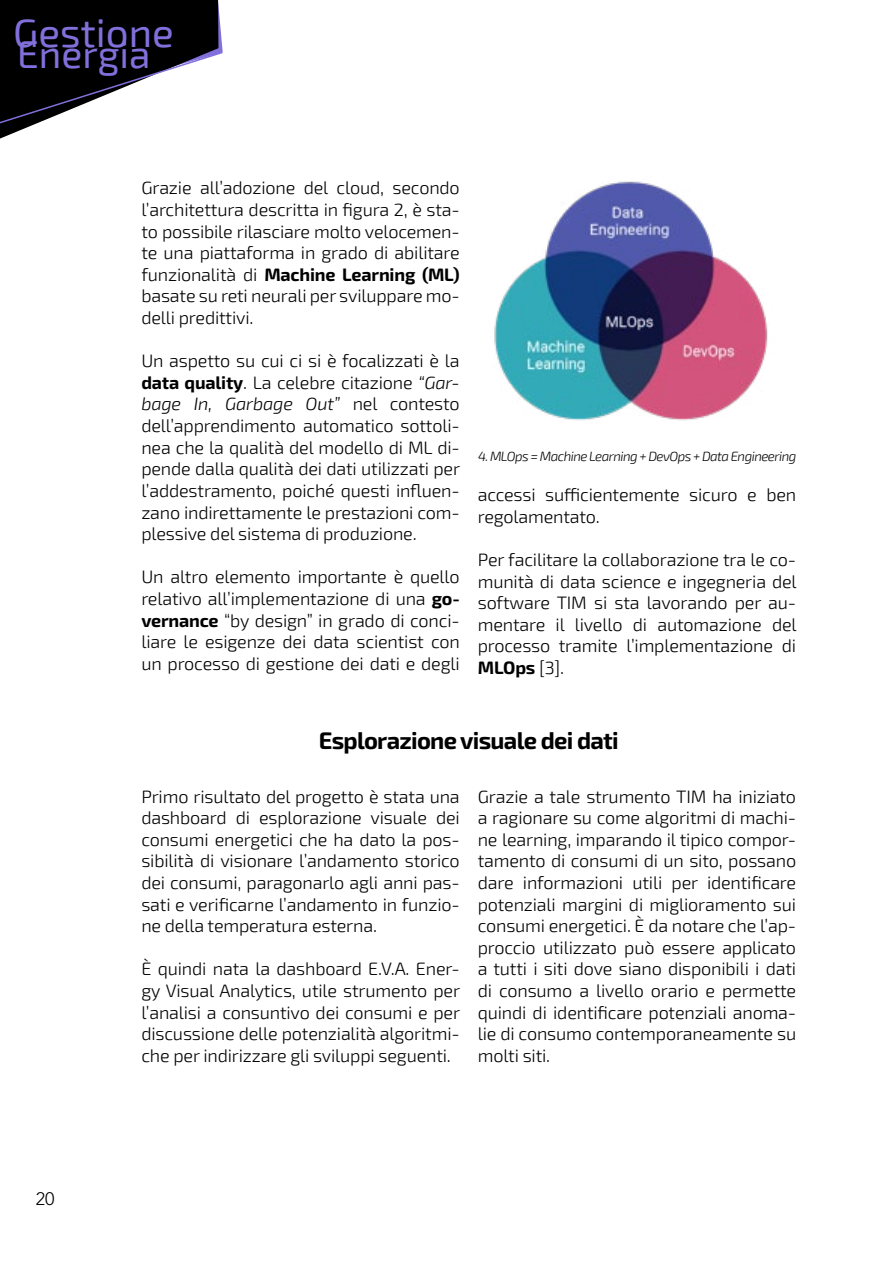
<style>
.page{position:relative;width:893px;height:1263px;background:#fff}
.page>*{position:absolute;margin:0;border:0;box-sizing:border-box;transform-origin:0 0}
.t1{font:40.35px "Exo 2";color:#8170db}
.t2{font:38.85px "Exo 2";color:#8170db}
.t3{font:700 24px "Exo 2";letter-spacing:-.03em;color:#000}
.t4{font:300 18px/21.6px "Exo 2";letter-spacing:-.01em;color:#000;text-align:justify}
.t5{font:300 18px "Avenir LT Std";color:#000}
.t6{font:italic 300 13.5px "Exo 2";letter-spacing:-.04em;color:#000}
.s1{font-weight:700}
.s2{font-style:italic}
</style>
<div class="page">
<svg style="left:0;top:0;width:223px;height:139px"></svg>
<img style="left:494px;top:181px;width:274px;height:240px">
<h1 class="t1" style="left:13px;top:6px;width:162px">Gestione</h1>
<h2 class="t2" style="left:17px;top:30px;width:135px">Energia</h2>
<p class="t4" style="left:141px;top:176px;width:320px">Grazie all’adozione del cloud, secondo l’architettura descritta in figura 2, è sta&shy;to possibile rilasciare molto velocemen&shy;te una piattaforma in grado di abilitare funzionalità di <span class="s1">Machine Learning (ML) </span>basate su reti neurali per sviluppare mo&shy;delli predittivi.</p>
<p class="t4" style="left:141px;top:349px;width:320px">Un aspetto su cui ci si è focalizzati è la <span class="s1">data quality</span>. La celebre citazione <span class="s2">“Gar&shy;bage In, Garbage Out”</span> nel contesto dell’apprendimento automatico sottoli&shy;nea che la qualità del modello di ML di&shy;pende dalla qualità dei dati utilizzati per l’addestramento, poiché questi influen&shy;zano indirettamente le prestazioni com&shy;plessive del sistema di produzione.</p>
<p class="t4" style="left:141px;top:565px;width:320px">Un altro elemento importante è quello relativo all’implementazione di una <span class="s1">go&shy;vernance</span> “by design” in grado di conci&shy;liare le esigenze dei data scientist con un processo di gestione dei dati e degli</p>
<p class="t6" style="left:478px;top:448px;width:320px">4. MLOps = Machine Learning + DevOps + Data Engineering</p>
<p class="t4" style="left:478px;top:483px;width:320px">accessi sufficientemente sicuro e ben regolamentato.</p>
<p class="t4" style="left:478px;top:548px;width:320px">Per facilitare la collaborazione tra le co&shy;munità di data science e ingegneria del software TIM si sta lavorando per au&shy;mentare il livello di automazione del processo tramite l’implementazione di <span class="s1">MLOps</span> [3].</p>
<p class="t5" style="left:36px;top:1188px;width:20px">20</p>
<h3 class="t3" style="left:319px;top:726px;width:302px">Esplorazione visuale dei dati</h3>
<p class="t4" style="left:141px;top:784px;width:320px">Primo risultato del progetto è stata una dashboard di esplorazione visuale dei consumi energetici che ha dato la pos&shy;sibilità di visionare l’andamento storico dei consumi, paragonarlo agli anni pas&shy;sati e verificarne l’andamento in funzio&shy;ne della temperatura esterna.</p>
<p class="t4" style="left:141px;top:957px;width:320px">È quindi nata la dashboard E.V.A. Ener&shy;gy Visual Analytics, utile strumento per l’analisi a consuntivo dei consumi e per discussione delle potenzialità algoritmi&shy;che per indirizzare gli sviluppi seguenti.</p>
<p class="t4" style="left:478px;top:784px;width:320px">Grazie a tale strumento TIM ha iniziato a ragionare su come algoritmi di machi&shy;ne learning, imparando il tipico compor&shy;tamento di consumi di un sito, possano dare informazioni utili per identificare potenziali margini di miglioramento sui consumi energetici. È da notare che l’ap&shy;proccio utilizzato può essere applicato a tutti i siti dove siano disponibili i dati di consumo a livello orario e permette quindi di identificare potenziali anoma&shy;lie di consumo contemporaneamente su molti siti.</p>
</div>
